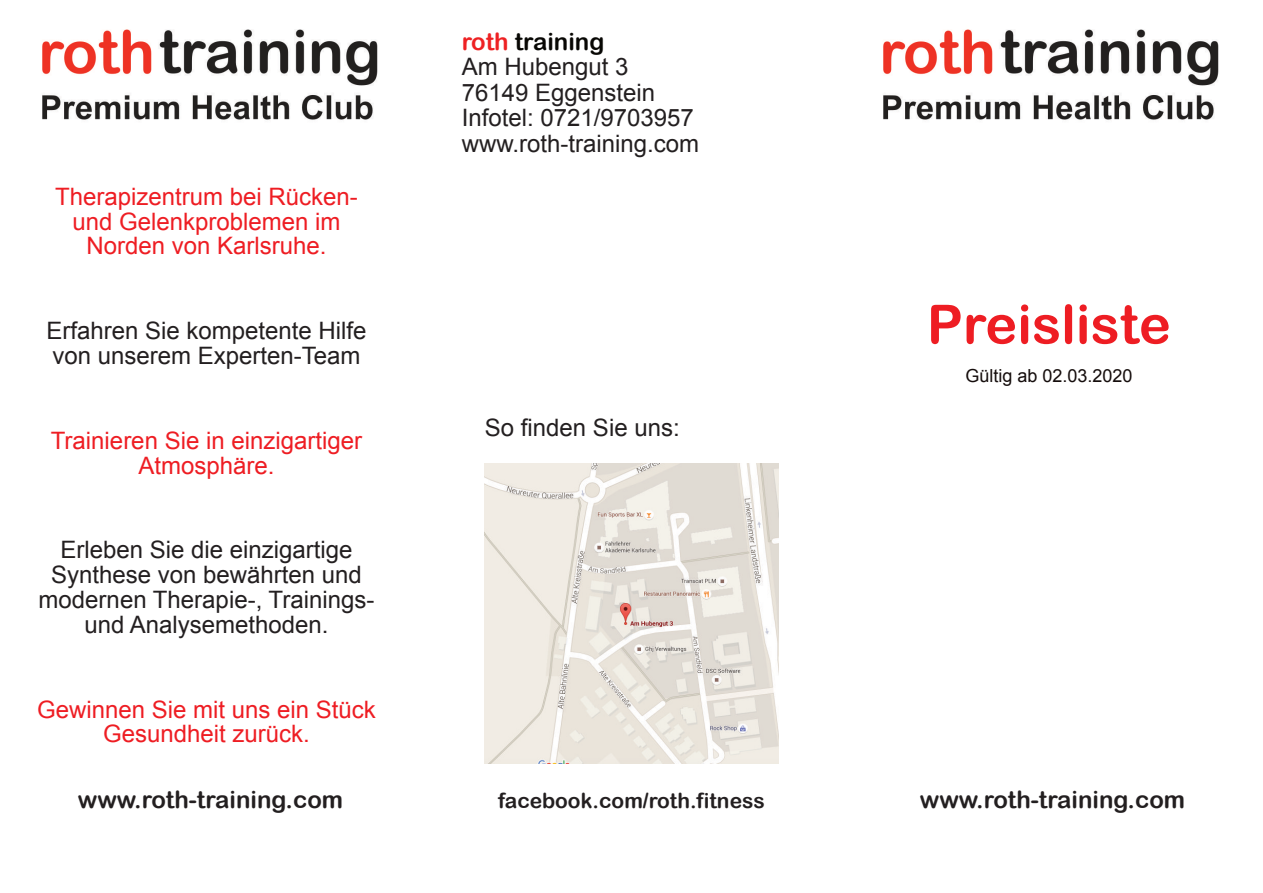
<style>
.page{position:relative;width:1263px;height:893px;background:#fff}
.page>*{position:absolute;margin:0;border:0;box-sizing:border-box;transform-origin:0 0}
.t1{font:54px "Arial Rounded MT Bold";color:#ee1d23}
.t2{font:24px/24.8px "Arial";color:#231f20}
.t3{font:24px/24.8px "Arial";color:#ee1d23;text-align:center}
.t4{font:24px "Arial Rounded MT Bold";color:#231f20}
.t5{font:24px "Arial Rounded MT Bold";color:#080704}
.t6{font:21px "Arial Rounded MT Bold";color:#231f20}
.t7{font:18px "Arial";color:#150d0c}
.s1{color:#ee2123}
</style>
<div class="page">
<img style="left:883px;top:29px;width:336px;height:91px">
<img style="left:42px;top:29px;width:336px;height:91px">
<img style="left:485px;top:463px;width:293px;height:301px">
<p class="t3" style="left:55px;top:186px;width:304px">Therapizentrum bei Rücken&shy;und Gelenkproblemen im<br>Norden von Karlsruhe.</p>
<p class="t2" style="left:46px;top:321px;width:322px">Erfahren Sie kompetente Hilfe von unserem Experten-Team</p>
<p class="t3" style="left:51px;top:430px;width:313px">Trainieren Sie in einzigartiger<br>Atmosphäre.</p>
<p class="t2" style="left:39px;top:540px;width:337px;text-align:center">Erleben Sie die einzigartige<br>Synthese von bewährten und modernen Therapie-, Trainings&shy;und Analysemethoden.</p>
<p class="t3" style="left:37px;top:699px;width:340px">Gewinnen Sie mit uns ein Stück<br>Gesundheit zurück.</p>
<p class="t5" style="left:462px;top:32px;width:144px"><span class="s1">roth</span> training</p>
<p class="t2" style="left:462px;top:56px;width:239px;line-height:25.5px">Am Hubengut 3<br>76149 Eggenstein<br>Infotel: 0721/9703957 www.roth-training.com</p>
<p class="t2" style="left:485px;top:418px;width:196px">So finden Sie uns:</p>
<p class="t4" style="left:78px;top:790px;width:267px">www.roth-training.com</p>
<p class="t6" style="left:498px;top:793px;width:268px">facebook.com/roth.fitness</p>
<h1 class="t1" style="left:927px;top:304px;width:246px">Preisliste</h1>
<p class="t7" style="left:965px;top:369px;width:169px">Gültig ab 02.03.2020</p>
<p class="t4" style="left:920px;top:790px;width:267px">www.roth-training.com</p>
</div>
